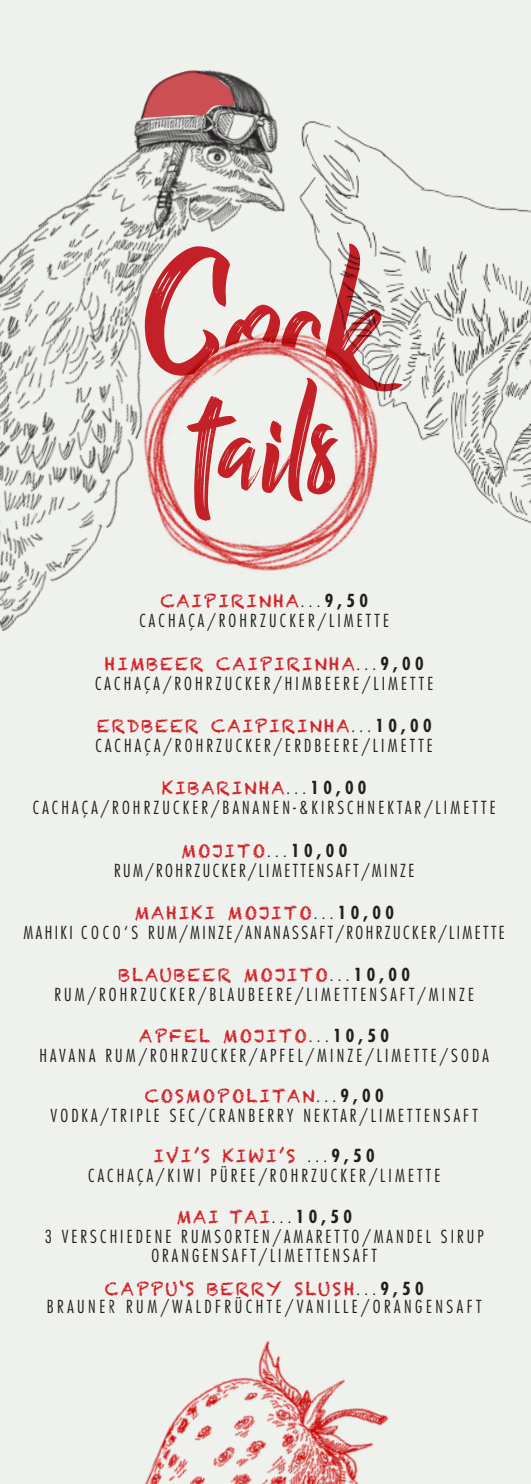
<style>
.page{position:relative;width:531px;height:1484px;background:#fff}
.page>*{position:absolute;margin:0;border:0;box-sizing:border-box;transform-origin:0 0}
.t1{font:178.33px "Billy Ohio";color:#d1232a}
.t2{font:141.4px "Billy Ohio";color:#d1232a}
.t3{font:17.85px "Chalkduster";letter-spacing:.1em;color:#d1232a}
.t4{font:300 condensed 17.5px/18.7px "Futura";letter-spacing:.18em;color:#231f20;text-align:center}
.t5{font:300 condensed 17.5px "Futura";letter-spacing:.14em;color:#231f20}
.t6{font:300 condensed 17.5px "Futura";letter-spacing:.2em;color:#231f20}
.s1{font-family:"Futura";font-weight:300;font-stretch:condensed;font-size:17.5px;color:#231f20}
.s2{font-family:"Futura";font-weight:700;font-stretch:condensed;font-size:17.5px;color:#231f20}
</style>
<div class="page">
<div style="left:0;top:0;width:531px;height:1483px;background:#eff1ed"></div>
<img style="left:299px;top:121px;width:232px;height:403px">
<img style="left:299px;top:276px;width:172px;height:290px">
<img style="left:0;top:70px;width:299px;height:561px">
<img style="left:145px;top:1340px;width:244px;height:143px">
<h1 class="t1" style="left:145px;top:227px;width:236px">Cock</h1>
<h2 class="t2" style="left:187px;top:376px;width:148px;rotate:-4deg">tails</h2>
<p class="t3" style="left:160px;top:590px;width:209px">CAIPIRINHA<span class="s1">. . .</span> <span class="s2">9 , 5 0</span></p>
<p class="t4" style="left:139px;top:612px;width:251px">CACHAÇA/ROHRZUCKER/LIMETTE</p>
<p class="t3" style="left:105px;top:653px;width:321px">HIMBEER CAIPIRINHA<span class="s1">. . .</span> <span class="s2">9 , 0 0</span></p>
<p class="t4" style="left:95px;top:675px;width:340px">CACHAÇA/ROHRZUCKER/HIMBEERE/LIMETTE</p>
<p class="t3" style="left:97px;top:715px;width:336px">ERDBEER CAIPIRINHA<span class="s1">. . .</span> <span class="s2">1 0 , 0 0</span></p>
<p class="t4" style="left:95px;top:737px;width:339px">CACHAÇA/ROHRZUCKER/ERDBEERE/LIMETTE</p>
<p class="t3" style="left:162px;top:777px;width:206px">KIBARINHA<span class="s1">. . .</span> <span class="s2">1 0 , 0 0</span></p>
<p class="t4" style="left:33px;top:799px;width:464px">CACHAÇA/ROHRZUCKER/BANANEN-&amp;KIRSCHNEKTAR/LIMETTE</p>
<p class="t3" style="left:181px;top:839px;width:168px">MOJITO<span class="s1">...</span><span class="s2">10,00</span></p>
<p class="t5" style="left:114px;top:862px;width:302px">RUM/ROHRZUCKER/LIMETTENSAFT/MINZE</p>
<p class="t3" style="left:134px;top:902px;width:261px">MAHIKI MOJITO<span class="s1">. . .</span> <span class="s2">1 0 , 0 0</span></p>
<p class="t5" style="left:24px;top:924px;width:483px">MAHIKI COCO‘S RUM/MINZE/ANANASSAFT/ROHRZUCKER/LIMETTE</p>
<p class="t3" style="left:118px;top:964px;width:293px">BLAUBEER MOJITO<span class="s1">. . .</span> <span class="s2">1 0 , 0 0</span></p>
<p class="t4" style="left:54px;top:986px;width:421px">RUM/ROHRZUCKER/BLAUBEERE/LIMETTENSAFT/MINZE</p>
<p class="t3" style="left:139px;top:1024px;width:251px">APFEL MOJITO<span class="s1">. . .</span> <span class="s2">1 0 , 5 0</span></p>
<p class="t4" style="left:40px;top:1046px;width:451px">HAVANA RUM/ROHRZUCKER/APFEL/MINZE/LIMETTE/SODA</p>
<p class="t3" style="left:145px;top:1085px;width:240px">COSMOPOLITAN<span class="s1">. . .</span> <span class="s2">9 , 0 0</span></p>
<p class="t4" style="left:51px;top:1107px;width:428px">VODKA/TRIPLE SEC/CRANBERRY NEKTAR/LIMETTENSAFT</p>
<p class="t3" style="left:154px;top:1145px;width:223px">IVI’S KIWI’S <span class="s1">. . .</span> <span class="s2">9 , 5 0</span></p>
<p class="t4" style="left:88px;top:1167px;width:353px">CACHAÇA/KIWI PÜREE/ROHRZUCKER/LIMETTE</p>
<p class="t3" style="left:176px;top:1206px;width:177px">MAI TAI<span class="s1">...</span><span class="s2">10,50</span></p>
<p class="t4" style="left:45px;top:1227px;width:440px">3 VERSCHIEDENE RUMSORTEN/AMARETTO/MANDEL SIRUP<br>ORANGENSAFT/LIMETTENSAFT</p>
<p class="t3" style="left:105px;top:1278px;width:320px">CAPPU‘S BERRY SLUSH<span class="s1">. . .</span> <span class="s2">9 , 5 0</span></p>
<p class="t6" style="left:47px;top:1299px;width:436px">BRAUNER RUM/WALDFRÜCHTE/VANILLE/ORANGENSAFT</p>
</div>
